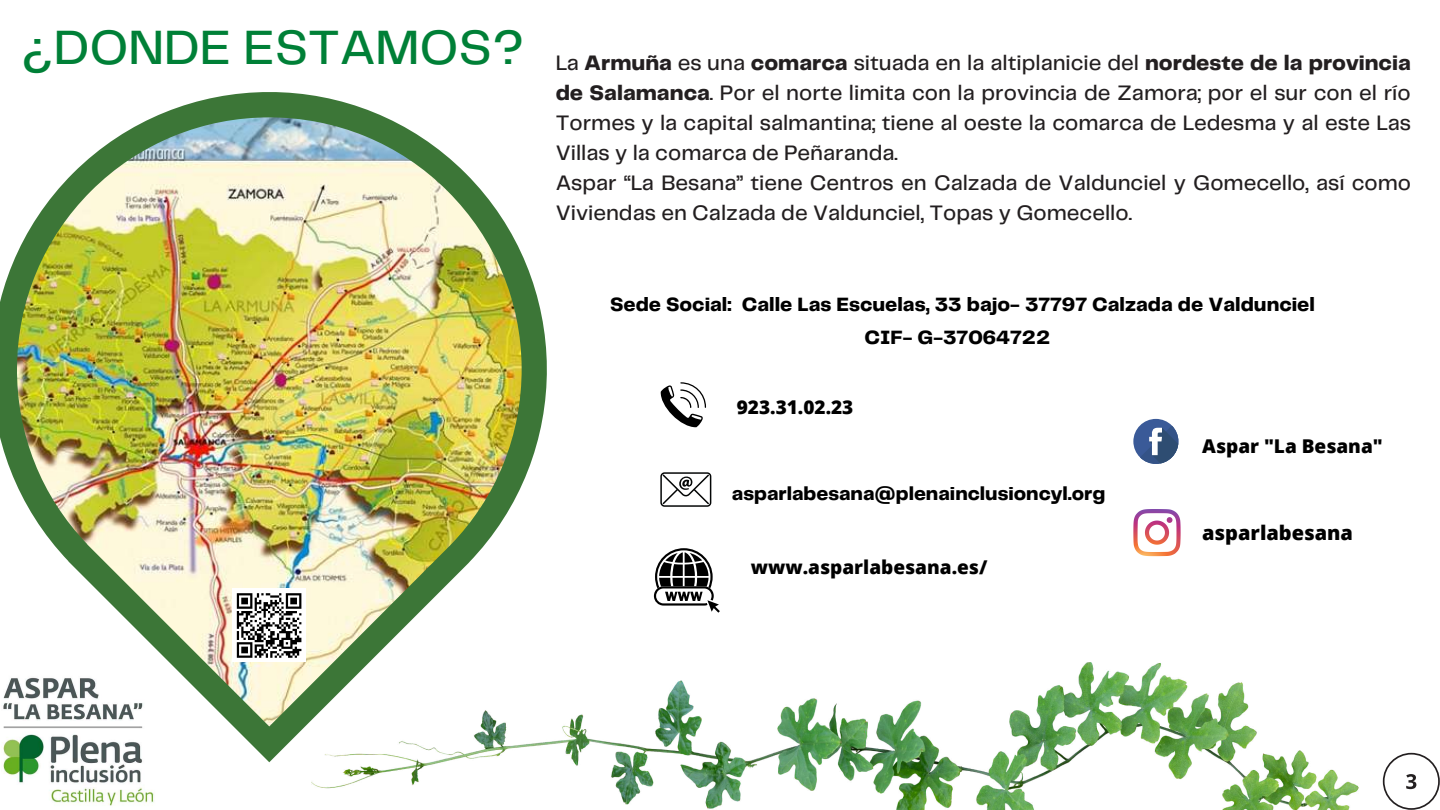
<style>
.page{position:relative;width:1440px;height:810px;background:#fff}
.page>*{position:absolute;margin:0;border:0;box-sizing:border-box;transform-origin:0 0}
.t1{font:500 50px "Telegraf";color:#008037}
.t2{font:500 21.8px/30px "Telegraf";color:#231f20}
.t3{font:800 20px/33px "Telegraf";color:#000;text-align:center}
.t4{font:800 20px "Open Sans";color:#000}
.t5{font:800 19.6px "Telegraf";color:#000}
.t6{font:800 19px "Open Sans";color:#000}
.s1{font-weight:800}
</style>
<div class="page">
<svg style="left:1383px;top:753px;width:57px;height:57px"></svg>
<img style="left:311px;top:663px;width:1048px;height:147px">
<img style="left:0;top:92px;width:547px;height:670px">
<div style="left:1133px;top:419px;width:45px;height:45px;background:#3a5a98;border-radius:50%"></div>
<svg style="left:1140px;top:426px;width:39px;height:38px"></svg>
<svg style="left:1133px;top:509px;width:48px;height:47px"></svg>
<svg style="left:654px;top:548px;width:66px;height:65px"></svg>
<svg style="left:660px;top:382px;width:46px;height:45px"></svg>
<svg style="left:660px;top:472px;width:51px;height:35px"></svg>
<img style="left:2px;top:668px;width:158px;height:138px">
<div style="left:232px;top:589px;width:74px;height:73px;background:#fff"></div>
<svg style="left:236px;top:593px;width:66px;height:65px"></svg>
<h1 class="t1" style="left:21px;top:26px;width:504px">¿DONDE ESTAMOS?</h1>
<p class="t2" style="left:556px;top:49px;width:857px">La <span class="s1">Armuña</span> es una <span class="s1">comarca</span> situada en la altiplanicie del <span class="s1">nordeste de la provincia de Salamanca</span>. Por el norte limita con la provincia de Zamora; por el sur con el río Tormes y la capital salmantina; tiene al oeste la comarca de Ledesma y al este Las Villas y la comarca de Peñaranda.<br>Aspar “La Besana” tiene Centros en Calzada de Valdunciel y Gomecello, así como Viviendas en Calzada de Valdunciel, Topas y Gomecello.</p>
<p class="t3" style="left:610px;top:289px;width:706px">Sede Social: Calle Las Escuelas, 33 bajo- 37797 Calzada de Valdunciel<br>CIF- G-37064722</p>
<p class="t6" style="left:737px;top:394px;width:118px">923.31.02.23</p>
<p class="t5" style="left:732px;top:485px;width:375px">asparlabesana@plenainclusioncyl.org</p>
<p class="t6" style="left:751px;top:554px;width:238px">www.asparlabesana.es/</p>
<p class="t6" style="left:1202px;top:432px;width:182px">Aspar "La Besana"</p>
<p class="t4" style="left:1202px;top:518px;width:152px">asparlabesana</p>
</div>
